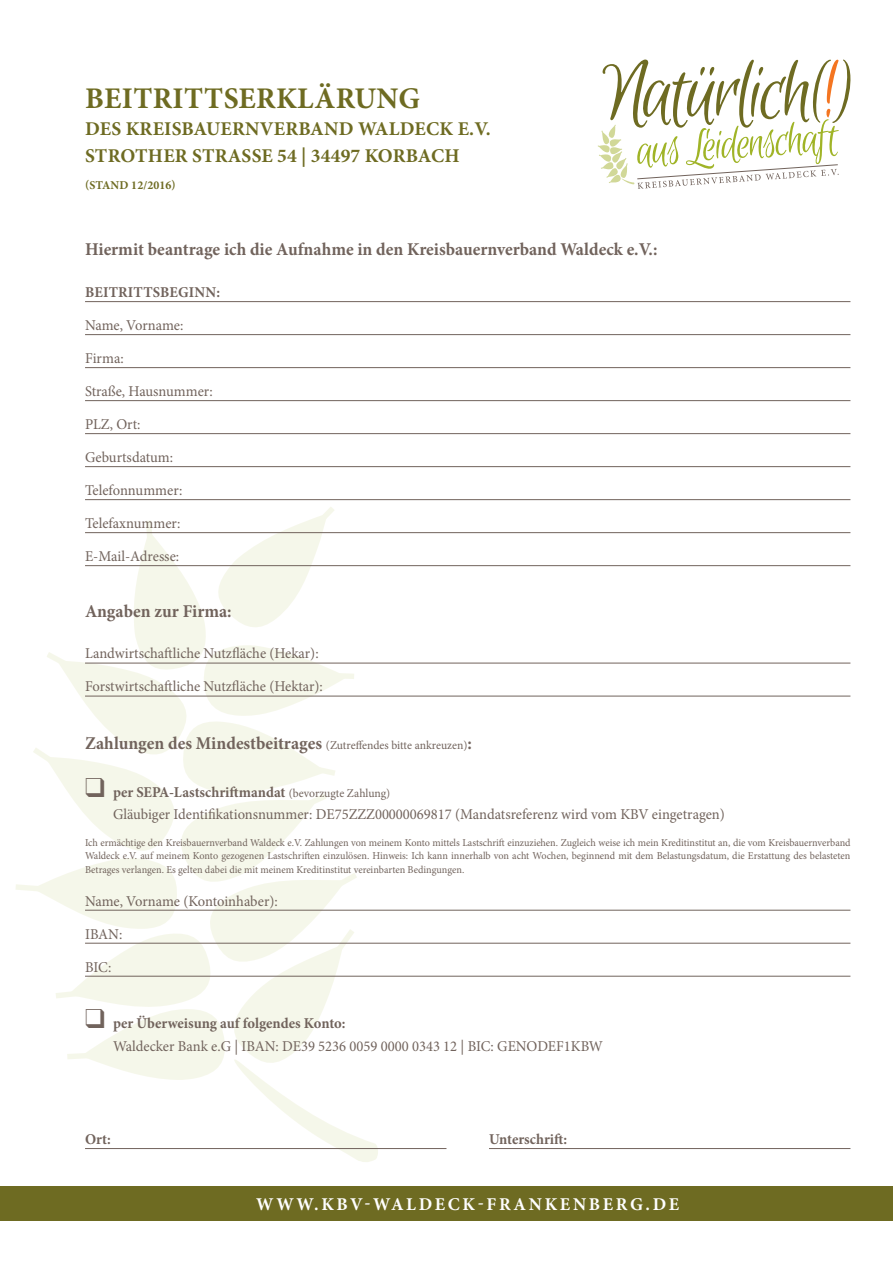
<style>
.page{position:relative;width:893px;height:1263px;background:#fff}
.page>*{position:absolute;margin:0;border:0;box-sizing:border-box;transform-origin:0 0}
.t1{font:700 30px "Minion Pro";letter-spacing:.01em;color:#6e6b22}
.t2{font:700 19.5px/27px "Minion Pro";letter-spacing:.01em;color:#6e6b22}
.t3{font:700 18px "Minion Pro";color:#71635c}
.t4{font:700 18px "Minion Pro";letter-spacing:.15em;color:#fff}
.t5{font:15px/22.5px "Minion Pro";color:#71635c}
.t6{font:700 15px "Minion Pro";letter-spacing:.01em;color:#71635c}
.t7{font:700 12px "Minion Pro";letter-spacing:.01em;color:#6e6b22}
.t8{font:10.5px/13.5px "Minion Pro";color:#71635c;text-align:justify}
.s1{font-weight:400;font-size:12px}
.s2{font-weight:700}
.s3{font-size:12px}
</style>
<div class="page">
<div style="left:0;top:1186px;width:893px;height:34px;background:#6e6b22"></div>
<svg style="left:16px;top:500px;width:364px;height:662px"></svg>
<svg style="left:598px;top:60px;width:252px;height:129px"></svg>
<hr style="left:85px;top:301px;width:765px;height:1px;background:#71635c">
<hr style="left:85px;top:334px;width:765px;height:1px;background:#71635c">
<hr style="left:85px;top:367px;width:765px;height:1px;background:#71635c">
<hr style="left:85px;top:400px;width:765px;height:1px;background:#71635c">
<hr style="left:85px;top:433px;width:765px;height:1px;background:#71635c">
<hr style="left:85px;top:466px;width:765px;height:1px;background:#71635c">
<hr style="left:85px;top:499px;width:765px;height:1px;background:#71635c">
<hr style="left:85px;top:532px;width:765px;height:1px;background:#71635c">
<hr style="left:85px;top:565px;width:765px;height:1px;background:#71635c">
<hr style="left:85px;top:663px;width:765px;height:1px;background:#71635c">
<hr style="left:85px;top:696px;width:765px;height:1px;background:#71635c">
<hr style="left:85px;top:910px;width:765px;height:1px;background:#71635c">
<hr style="left:85px;top:943px;width:765px;height:1px;background:#71635c">
<hr style="left:85px;top:976px;width:765px;height:1px;background:#71635c">
<hr style="left:85px;top:1148px;width:361px;height:1px;background:#71635c">
<hr style="left:489px;top:1148px;width:361px;height:1px;background:#71635c">
<h1 class="t1" style="left:85px;top:77px;width:336px">BEITRITTSERKLÄRUNG</h1>
<h2 class="t2" style="left:85px;top:115px;width:407px">DES KREISBAUERNVERBAND WALDECK E.V.<br>STROTHER STRASSE 54 | 34497 KORBACH</h2>
<p class="t7" style="left:85px;top:177px;width:92px">(STAND 12/2016)</p>
<p class="t3" style="left:85px;top:237px;width:574px">Hiermit beantrage ich die Aufnahme in den Kreisbauernverband Waldeck e.V.:</p>
<p class="t6" style="left:85px;top:282px;width:136px">BEITRITTSBEGINN:</p>
<p class="t5" style="left:85px;top:314px;width:100px">Name, Vorname:</p>
<p class="t5" style="left:85px;top:347px;width:40px">Firma:</p>
<p class="t5" style="left:85px;top:380px;width:129px">Straße, Hausnummer:</p>
<p class="t5" style="left:85px;top:413px;width:57px">PLZ, Ort:</p>
<p class="t5" style="left:85px;top:446px;width:90px">Geburtsdatum:</p>
<p class="t5" style="left:85px;top:479px;width:99px">Telefonnummer:</p>
<p class="t5" style="left:85px;top:512px;width:97px">Telefaxnummer:</p>
<p class="t5" style="left:85px;top:545px;width:96px">E-Mail-Adresse:</p>
<p class="t3" style="left:85px;top:598px;width:148px">Angaben zur Firma:</p>
<p class="t5" style="left:85px;top:642px;width:235px">Landwirtschaftliche Nutzfläche (Hekar):</p>
<p class="t5" style="left:85px;top:675px;width:239px">Forstwirtschaftliche Nutzfläche (Hektar):</p>
<p class="t3" style="left:85px;top:730px;width:388px">Zahlungen des Mindestbeitrages <span class="s1">(Zutreffendes bitte ankreuzen)</span>:</p>
<p class="t5" style="left:113px;top:781px;width:613px;text-indent:-28px">❑ <span class="s2">per SEPA-Lastschriftmandat</span> <span class="s3">(bevorzugte Zahlung)<br></span>Gläubiger Identifikationsnummer: DE75ZZZ00000069817 (Mandatsreferenz wird vom KBV eingetragen)</p>
<p class="t8" style="left:85px;top:835px;width:767px">Ich ermächtige den Kreisbauernverband Waldeck e.V. Zahlungen von meinem Konto mittels Lastschrift einzuziehen. Zugleich weise ich mein Kreditinstitut an, die vom Kreisbauernverband Waldeck e.V. auf meinem Konto gezogenen Lastschriften einzulösen. Hinweis: Ich kann innerhalb von acht Wochen, beginnend mit dem Belastungsdatum, die Erstattung des belasteten Betrages verlangen. Es gelten dabei die mit meinem Kreditinstitut vereinbarten Bedingungen.</p>
<p class="t5" style="left:85px;top:889px;width:194px">Name, Vorname (Kontoinhaber):</p>
<p class="t5" style="left:85px;top:922px;width:39px">IBAN:</p>
<p class="t5" style="left:85px;top:955px;width:28px">BIC:</p>
<p class="t5" style="left:113px;top:1012px;width:492px;text-indent:-28px">❑ <span class="s2">per Überweisung auf folgendes Konto:<br></span>Waldecker Bank e.G | IBAN: DE39 5236 0059 0000 0343 12 | BIC: GENODEF1KBW</p>
<p class="t6" style="left:85px;top:1128px;width:27px">Ort:</p>
<p class="t6" style="left:489px;top:1128px;width:80px">Unterschrift:</p>
<p class="t4" style="left:256px;top:1191px;width:424px">WWW.KBV-WALDECK-FRANKENBERG.DE</p>
</div>
